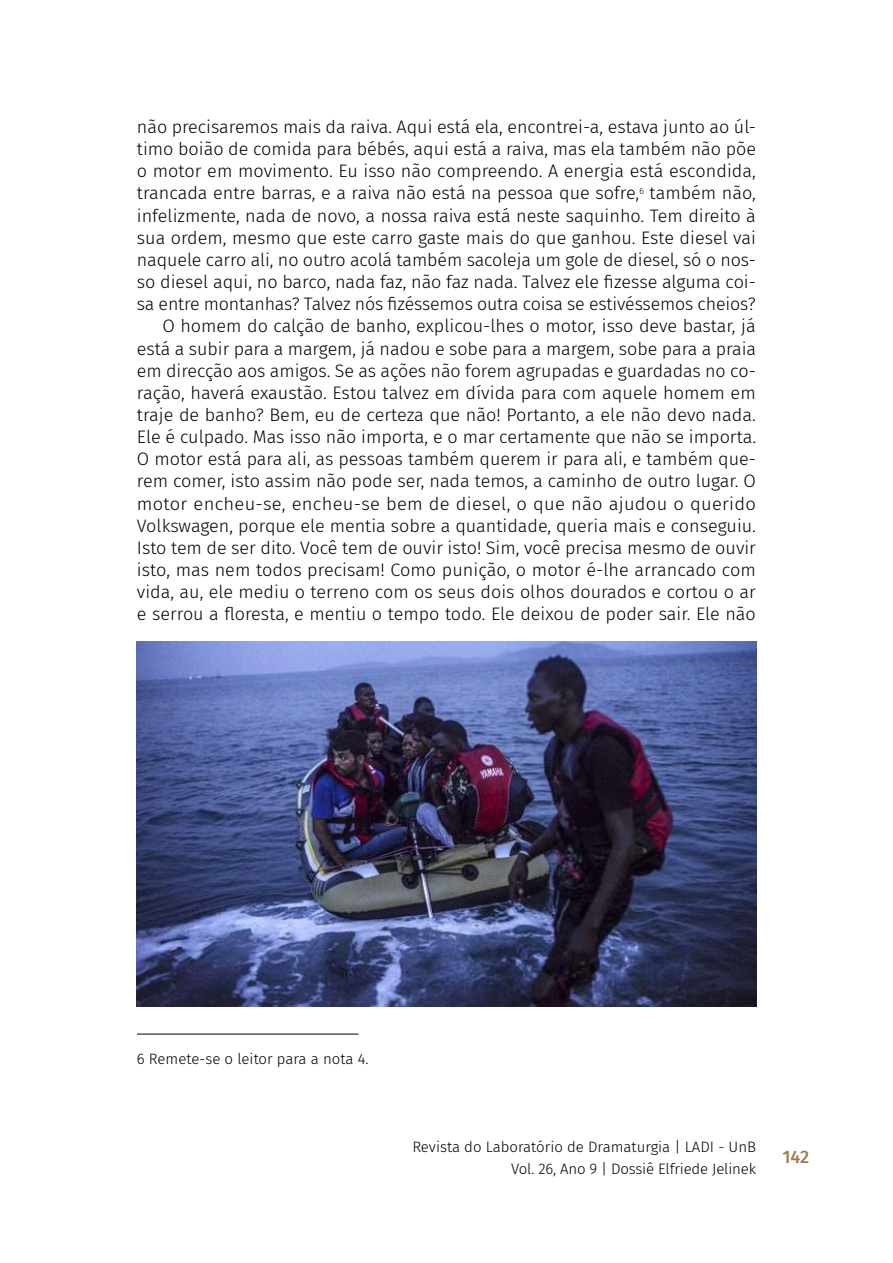
<style>
.page{position:relative;width:893px;height:1263px;background:#fff}
.page>*{position:absolute;margin:0;border:0;box-sizing:border-box;transform-origin:0 0}
.t1{font:300 18px/22.2px "Fira Sans";color:#000;text-align:right}
.t2{font:500 18px "Fira Sans";color:#9f7c4d}
.t3{font:300 15px/22.2px "Fira Sans";letter-spacing:-.005em;color:#000;text-align:right}
</style>
<div class="page">
<hr style="left:137px;top:1034px;width:221px;height:1px;background:#000">
<img style="left:137px;top:641px;width:619px;height:366px">
<p class="t1" style="left:137px;top:115px;width:621px">não precisaremos mais da raiva. Aqui está ela, encontrei-a, estava junto ao úl&shy;timo boião de comida para bébés, aqui está a raiva, mas ela também não põe o motor em movimento. Eu isso não compreendo. A energia está escondida, trancada entre barras, e a raiva não está na pessoa que sofre,<sup>6</sup> também não, infelizmente, nada de novo, a nossa raiva está neste saquinho. Tem direito à sua ordem, mesmo que este carro gaste mais do que ganhou. Este diesel vai naquele carro ali, no outro acolá também sacoleja um gole de diesel, só o nos&shy;so diesel aqui, no barco, nada faz, não faz nada. Talvez ele fizesse alguma coi&shy;sa entre montanhas? Talvez nós fizéssemos outra coisa se estivéssemos cheios?<br>O homem do calção de banho, explicou-lhes o motor, isso deve bastar, já está a subir para a margem, já nadou e sobe para a margem, sobe para a praia em direcção aos amigos. Se as ações não forem agrupadas e guardadas no co&shy;ração, haverá exaustão. Estou talvez em dívida para com aquele homem em traje de banho? Bem, eu de certeza que não! Portanto, a ele não devo nada.<br>Ele é culpado. Mas isso não importa, e o mar certamente que não se importa.<br>O motor está para ali, as pessoas também querem ir para ali, e também que&shy;rem comer, isto assim não pode ser, nada temos, a caminho de outro lugar. O motor encheu-se, encheu-se bem de diesel, o que não ajudou o querido Volkswagen, porque ele mentia sobre a quantidade, queria mais e conseguiu.<br>Isto tem de ser dito. Você tem de ouvir isto! Sim, você precisa mesmo de ouvir isto, mas nem todos precisam! Como punição, o motor é-lhe arrancado com vida, au, ele mediu o terreno com os seus dois olhos dourados e cortou o ar e serrou a floresta, e mentiu o tempo todo. Ele deixou de poder sair. Ele não</p>
<p class="t3" style="left:137px;top:1047px;width:233px">6 Remete-se o leitor para a nota 4.</p>
<p class="t3" style="left:412px;top:1136px;width:345px">Revista do Laboratório de Dramaturgia | LADI - UnB<br>Vol. 26, Ano 9 | Dossiê Elfriede Jelinek</p>
<p class="t2" style="left:782px;top:1142px;width:28px">142</p>
</div>
